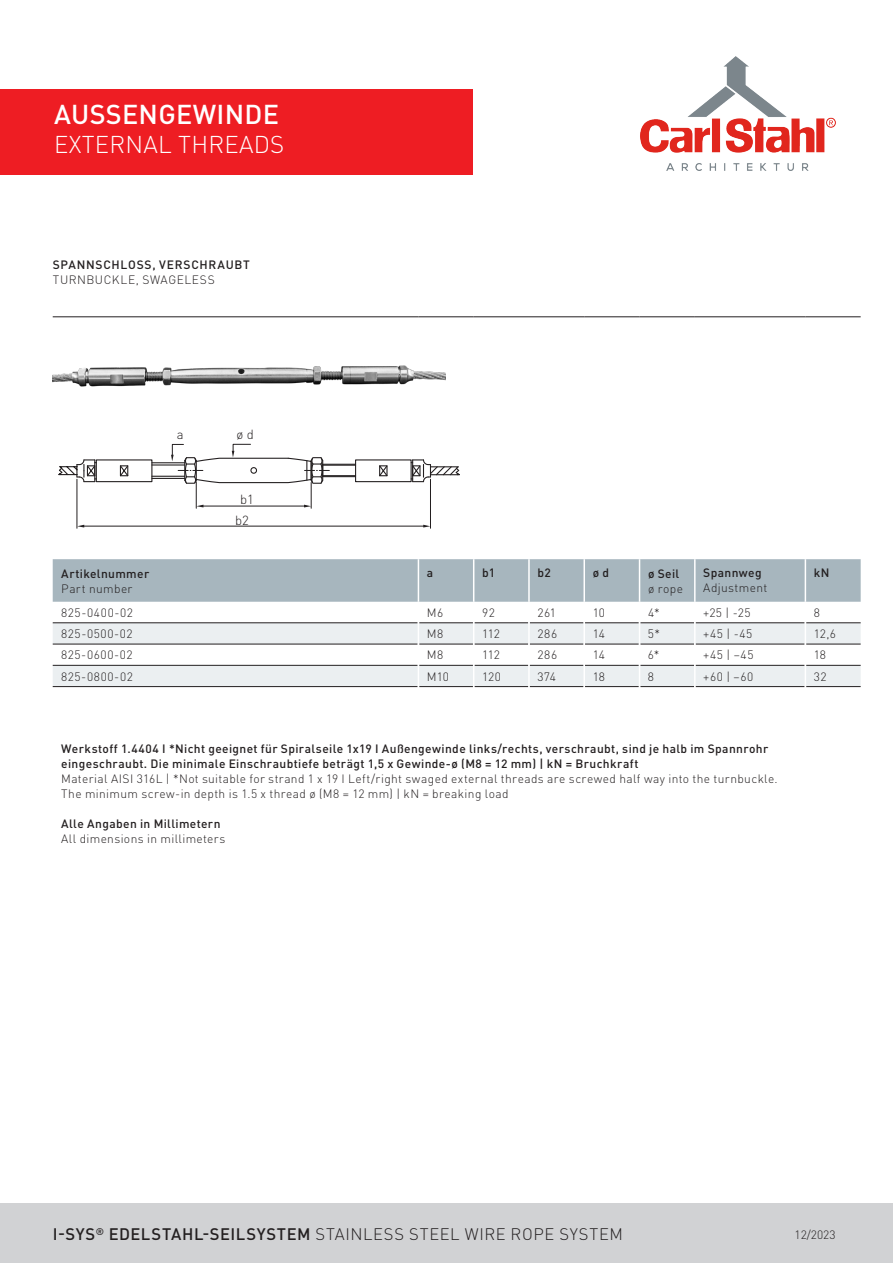
<style>
.page{position:relative;width:893px;height:1263px;background:#fff}
.page>*{position:absolute;margin:0;border:0;box-sizing:border-box;transform-origin:0 0}
.t1{font:500 27px "DIN Pro";letter-spacing:.01em;color:#fff}
.t2{font:300 24px "DIN Pro";letter-spacing:.01em;color:#fff}
.t3{font:300 16.5px "DIN Pro";letter-spacing:.045em;color:#231f20}
.t4{font:300 13.05px "DIN Pro";color:#231f20}
._08_Text_Tabellen_dt{font:500 12px/15px "DIN Pro";letter-spacing:.03em;color:#231f20}
._08_Text_Tabellen_dt-2{font:300 12px "DIN Pro";letter-spacing:.03em;color:#231f20}
._09_Text_Tabellen_en{font:300 12px "DIN Pro";letter-spacing:.045em;color:#231f20}
._10_Text_Tabellen_Ve{font:500 12px "DIN Pro";letter-spacing:.06em;color:#231f20}
._10_Text_Tabellen_Ve-2{font:300 12px "DIN Pro";letter-spacing:.045em;color:#231f20}
.s1{font-weight:300}
.s2{font-weight:500}
</style>
<div class="page">
<div style="left:0;top:1203px;width:893px;height:60px;background:#d1d2d4"></div>
<div style="left:0;top:90px;width:472px;height:85px;background:#ee1d23"></div>
<img style="left:640px;top:57px;width:196px;height:113px">
<svg style="left:53px;top:316px;width:808px;height:213px"></svg>
<svg style="left:53px;top:559px;width:808px;height:129px"></svg>
<hr style="left:53px;top:317px;width:365px;height:1px;background:#231f20">
<hr style="left:418px;top:317px;width:56px;height:1px;background:#231f20">
<hr style="left:474px;top:317px;width:55px;height:1px;background:#231f20">
<hr style="left:529px;top:317px;width:55px;height:1px;background:#231f20">
<hr style="left:584px;top:317px;width:55px;height:1px;background:#231f20">
<hr style="left:639px;top:317px;width:56px;height:1px;background:#231f20">
<hr style="left:695px;top:317px;width:110px;height:1px;background:#231f20">
<hr style="left:805px;top:317px;width:56px;height:1px;background:#231f20">
<hr style="left:152px;top:462px;width:33px;height:1px;background:#231f20">
<hr style="left:152px;top:478px;width:33px;height:1px;background:#231f20">
<div style="left:355px;top:459px;width:57px;height:23px;border:1px solid #231f20"></div>
<hr style="left:323px;top:464px;width:33px;height:1px;background:#231f20">
<hr style="left:323px;top:476px;width:33px;height:1px;background:#231f20">
<hr style="left:323px;top:465px;width:33px;height:1px;background:#231f20">
<hr style="left:323px;top:475px;width:33px;height:1px;background:#231f20">
<div style="left:96px;top:459px;width:56px;height:23px;border:1px solid #231f20"></div>
<svg style="left:55px;top:459px;width:74px;height:24px"></svg>
<hr style="left:152px;top:476px;width:33px;height:1px;background:#231f20">
<hr style="left:152px;top:464px;width:33px;height:1px;background:#231f20">
<svg style="left:378px;top:459px;width:85px;height:24px"></svg>
<hr style="left:84px;top:526px;width:340px;height:1px;background:#231f20">
<svg style="left:78px;top:525px;width:6px;height:2px"></svg>
<svg style="left:423px;top:525px;width:7px;height:2px"></svg>
<hr style="left:430px;top:479px;width:1px;height:49px;background:#231f20">
<hr style="left:77px;top:479px;width:1px;height:49px;background:#231f20">
<svg style="left:171px;top:444px;width:158px;height:64px"></svg>
<img style="left:53px;top:321px;width:393px;height:102px">
<p class="t1" style="left:54px;top:93px;width:226px">AUSSENGEWINDE</p>
<p class="t2" style="left:54px;top:126px;width:232px">EXTERNAL THREADS</p>
<p class="_10_Text_Tabellen_Ve" style="left:53px;top:254px;width:199px">SPANNSCHLOSS, VERSCHRAUBT</p>
<p class="_10_Text_Tabellen_Ve-2" style="left:53px;top:270px;width:163px">TURNBUCKLE, SWAGELESS</p>
<p class="t4" style="left:177px;top:425px;width:8px">a</p>
<p class="t4" style="left:236px;top:425px;width:19px">ø d</p>
<p class="t4" style="left:240px;top:489px;width:15px">b1</p>
<p class="t4" style="left:235px;top:510px;width:15px">b2</p>
<p class="_08_Text_Tabellen_dt" style="left:61px;top:564px;width:90px">Artikelnummer<br><span class="s1">Part number</span></p>
<p class="_08_Text_Tabellen_dt" style="left:427px;top:564px;width:8px">a</p>
<p class="_08_Text_Tabellen_dt" style="left:482px;top:564px;width:14px">b1</p>
<p class="_08_Text_Tabellen_dt" style="left:537px;top:564px;width:15px">b2</p>
<p class="_08_Text_Tabellen_dt" style="left:593px;top:564px;width:18px">ø d</p>
<p class="_08_Text_Tabellen_dt" style="left:648px;top:564px;width:33px">ø Seil</p>
<p class="_08_Text_Tabellen_dt-2" style="left:648px;top:579px;width:37px">ø rope</p>
<p class="_08_Text_Tabellen_dt" style="left:703px;top:564px;width:60px">Spannweg</p>
<p class="_08_Text_Tabellen_dt-2" style="left:703px;top:578px;width:65px">Adjustment</p>
<p class="_08_Text_Tabellen_dt" style="left:814px;top:564px;width:17px">kN</p>
<p class="_09_Text_Tabellen_en" style="left:61px;top:603px;width:73px">825-0400-02</p>
<p class="_09_Text_Tabellen_en" style="left:427px;top:603px;width:18px">M6</p>
<p class="_09_Text_Tabellen_en" style="left:482px;top:603px;width:14px">92</p>
<p class="_09_Text_Tabellen_en" style="left:537px;top:603px;width:20px">261</p>
<p class="_09_Text_Tabellen_en" style="left:593px;top:603px;width:14px">10</p>
<p class="_09_Text_Tabellen_en" style="left:648px;top:603px;width:13px">4*</p>
<p class="_09_Text_Tabellen_en" style="left:703px;top:603px;width:49px">+25 | -25</p>
<p class="_09_Text_Tabellen_en" style="left:814px;top:603px;width:8px">8</p>
<p class="_09_Text_Tabellen_en" style="left:61px;top:624px;width:73px">825-0500-02</p>
<p class="_09_Text_Tabellen_en" style="left:427px;top:624px;width:18px">M8</p>
<p class="_09_Text_Tabellen_en" style="left:482px;top:624px;width:19px">112</p>
<p class="_09_Text_Tabellen_en" style="left:537px;top:624px;width:21px">286</p>
<p class="_09_Text_Tabellen_en" style="left:593px;top:624px;width:14px">14</p>
<p class="_09_Text_Tabellen_en" style="left:648px;top:624px;width:14px">5*</p>
<p class="_09_Text_Tabellen_en" style="left:703px;top:624px;width:51px">+45 | -45</p>
<p class="_09_Text_Tabellen_en" style="left:814px;top:624px;width:24px">12,6</p>
<p class="_09_Text_Tabellen_en" style="left:61px;top:646px;width:73px">825-0600-02</p>
<p class="_09_Text_Tabellen_en" style="left:427px;top:646px;width:18px">M8</p>
<p class="_09_Text_Tabellen_en" style="left:482px;top:646px;width:19px">112</p>
<p class="_09_Text_Tabellen_en" style="left:537px;top:646px;width:21px">286</p>
<p class="_09_Text_Tabellen_en" style="left:593px;top:646px;width:14px">14</p>
<p class="_09_Text_Tabellen_en" style="left:648px;top:646px;width:13px">6*</p>
<p class="_09_Text_Tabellen_en" style="left:703px;top:646px;width:52px">+45 | –45</p>
<p class="_09_Text_Tabellen_en" style="left:814px;top:646px;width:14px">18</p>
<p class="_09_Text_Tabellen_en" style="left:61px;top:667px;width:73px">825-0800-02</p>
<p class="_09_Text_Tabellen_en" style="left:427px;top:667px;width:24px">M10</p>
<p class="_09_Text_Tabellen_en" style="left:482px;top:667px;width:20px">120</p>
<p class="_09_Text_Tabellen_en" style="left:537px;top:667px;width:20px">374</p>
<p class="_09_Text_Tabellen_en" style="left:593px;top:667px;width:14px">18</p>
<p class="_09_Text_Tabellen_en" style="left:648px;top:667px;width:8px">8</p>
<p class="_09_Text_Tabellen_en" style="left:703px;top:667px;width:52px">+60 | –60</p>
<p class="_09_Text_Tabellen_en" style="left:814px;top:667px;width:14px">32</p>
<p class="_08_Text_Tabellen_dt" style="left:61px;top:740px;width:709px">Werkstoff 1.4404 I *Nicht geeignet für Spiralseile 1x19 I Außengewinde links/rechts, verschraubt, sind je halb im Spannrohr</p>
<p class="_08_Text_Tabellen_dt" style="left:61px;top:755px;width:579px">eingeschraubt. Die minimale Einschraubtiefe beträgt 1,5 x Gewinde-ø (M8 = 12 mm) | kN = Bruchkraft</p>
<p class="_08_Text_Tabellen_dt-2" style="left:61px;top:770px;width:718px">Material AISI 316L | *Not suitable for strand 1 x 19 I Left/right swaged external threads are screwed half way into the turnbuckle.</p>
<p class="_08_Text_Tabellen_dt-2" style="left:61px;top:785px;width:449px">The minimum screw-in depth is 1.5 x thread ø (M8 = 12 mm) | kN = breaking load</p>
<p class="_08_Text_Tabellen_dt" style="left:61px;top:815px;width:161px">Alle Angaben in Millimetern</p>
<p class="_08_Text_Tabellen_dt-2" style="left:61px;top:830px;width:166px">All dimensions in millimeters</p>
<h3 class="t3" style="left:53px;top:1221px;width:572px"><span class="s2">I-SYS</span><sup>®</sup> <span class="s2">EDELSTAHL-SEILSYSTEM</span> STAINLESS STEEL WIRE ROPE SYSTEM</h3>
<p class="_08_Text_Tabellen_dt-2" style="left:794px;top:1226px;width:43px">12/2023</p>
</div>
